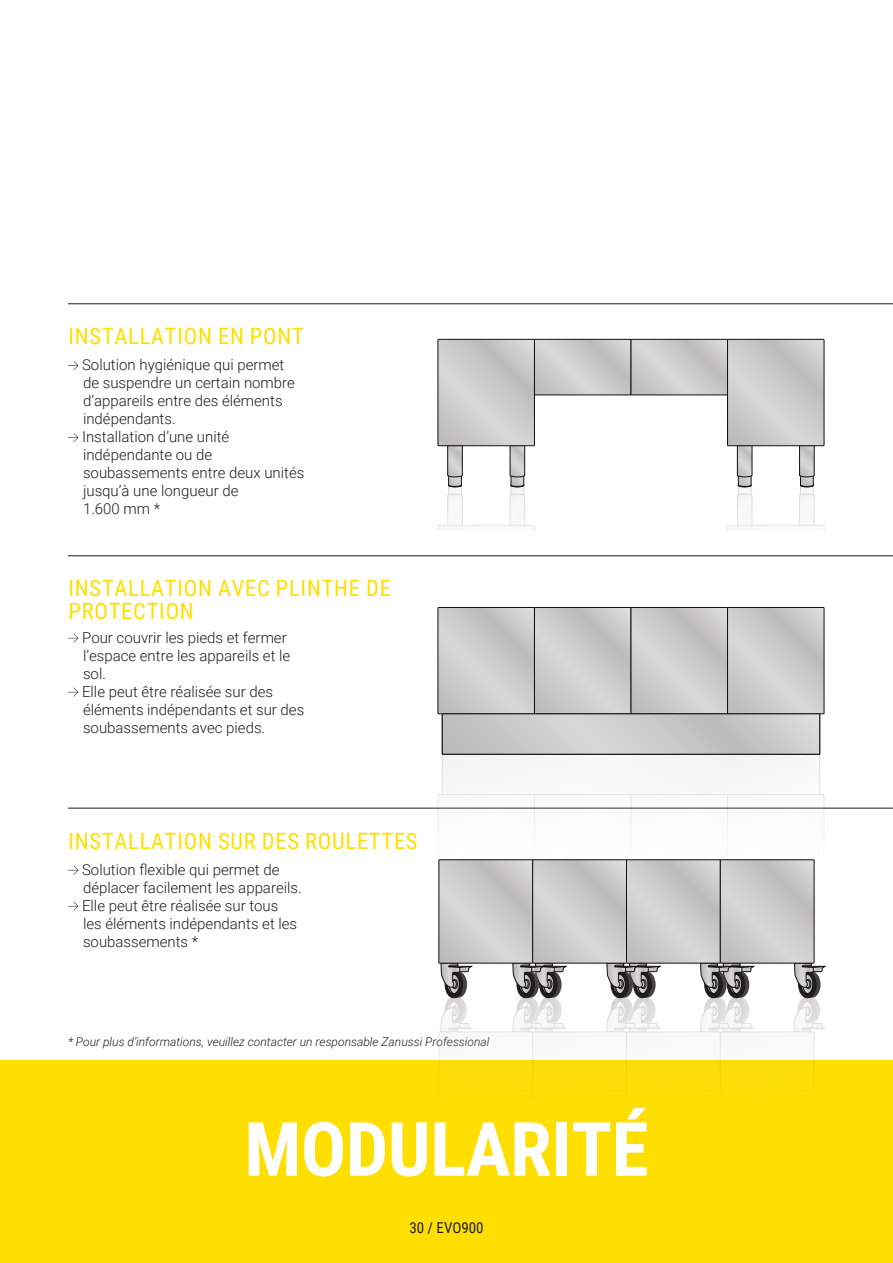
<style>
.page{position:relative;width:893px;height:1263px;background:#fff}
.page>*{position:absolute;margin:0;border:0;box-sizing:border-box;transform-origin:0 0}
.t1{font:700 75px "Roboto Condensed";letter-spacing:-.005em;color:#fff}
.t2{font:22.5px/22.5px "Roboto Condensed";letter-spacing:.035em;color:#ffdf00}
.t3{font:300 15px/18px "Roboto";color:#1d1d1b}
.t4{font:700 15px "Roboto Condensed";color:#1d1d1b}
.t5{font:15px "Roboto Condensed";color:#1d1d1b}
.t6{font:italic 300 12px "Roboto";color:#1d1d1b}
.s1{font-weight:400}
</style>
<div class="page">
<div style="left:0;top:1060px;width:893px;height:203px;background:#ffdf00"></div>
<hr style="left:68px;top:555px;width:825px;height:1px;background:#1d1d1b">
<hr style="left:68px;top:304px;width:825px;height:1px;background:#1d1d1b">
<hr style="left:68px;top:808px;width:825px;height:1px;background:#1d1d1b">
<svg style="left:68px;top:361px;width:10px;height:9px"></svg>
<svg style="left:68px;top:433px;width:10px;height:9px"></svg>
<svg style="left:68px;top:634px;width:10px;height:8px"></svg>
<svg style="left:68px;top:688px;width:10px;height:8px"></svg>
<svg style="left:68px;top:866px;width:10px;height:8px"></svg>
<svg style="left:68px;top:902px;width:10px;height:8px"></svg>
<svg style="left:438px;top:339px;width:386px;height:191px"></svg>
<div style="left:727px;top:339px;width:97px;height:107px;border:1px solid #12110d"></div>
<svg style="left:438px;top:607px;width:388px;height:476px"></svg>
<div style="left:442px;top:714px;width:378px;height:40px;border:1px solid #12110d"></div>
<hr style="left:892px;top:0;width:1px;height:1263px;background:#737372">
<h2 class="t2" style="left:68px;top:324px;width:237px">INSTALLATION EN PONT</h2>
<p class="t3" style="left:82px;top:355px;width:224px">Solution hygiénique qui permet<br>de suspendre un certain nombre d’appareils entre des éléments indépendants.<br>Installation d’une unité indépendante ou de soubassements entre deux unités jusqu’à une longueur de<br>1.600 mm *</p>
<h2 class="t2" style="left:68px;top:576px;width:324px">INSTALLATION AVEC PLINTHE DE<br>PROTECTION</h2>
<p class="t3" style="left:82px;top:628px;width:224px">Pour couvrir les pieds et fermer l’espace entre les appareils et le sol.<br>Elle peut être réalisée sur des éléments indépendants et sur des soubassements avec pieds.</p>
<h2 class="t2" style="left:68px;top:828px;width:351px">INSTALLATION SUR DES ROULETTES</h2>
<p class="t3" style="left:82px;top:860px;width:221px">Solution flexible qui permet de déplacer facilement les appareils.<br>Elle peut être réalisée sur tous<br>les éléments indépendants et les soubassements *</p>
<p class="t6" style="left:68px;top:1034px;width:423px">* Pour plus d’informations, veuillez contacter un responsable Zanussi Professional</p>
<h1 class="t1" style="left:244px;top:1096px;width:406px">MODULARITÉ</h1>
<p class="t4" style="left:407px;top:1217px;width:80px"><span class="s1">30 /</span> EVO 900</p>
<p class="t5" style="left:409px;top:1217px;width:76px">30 / EVO 0</p>
</div>
